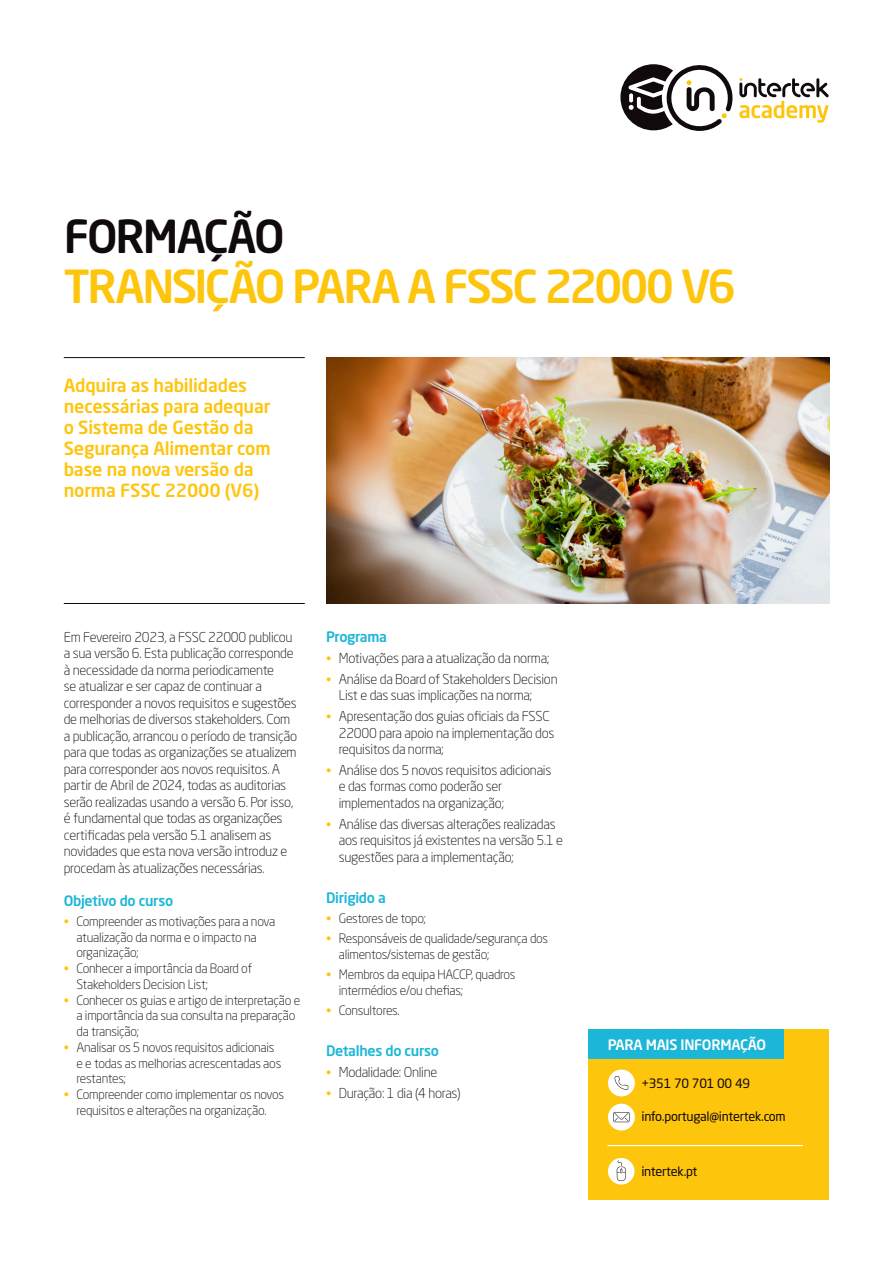
<style>
.page{position:relative;width:893px;height:1263px;background:#fff}
.page>*{position:absolute;margin:0;border:0;box-sizing:border-box;transform-origin:0 0}
.Paragraph_Style_1{font:500 45px/49.5px "Neo Sans Std";letter-spacing:-.055em;color:#fec50d}
.t1{font:500 18px/21px "Neo Sans Std";letter-spacing:-.01em;color:#fec50d}
.t2{font:500 14.25px "Neo Sans Std";letter-spacing:-.02em;color:#1cb6d8}
.t3{font:500 14.25px "Neo Sans Std";letter-spacing:-.02em;color:#fff}
.t4{font:300 13.5px/16.5px "Neo Sans Std";letter-spacing:-.02em;color:#110a0c}
.t5{font:300 12.75px/15.8px "Neo Sans Std";letter-spacing:-.02em;color:#110a0c}
.t6{font:12.75px "Neo Sans Std";letter-spacing:-.02em;color:#110a0c}
.s1{color:#110a0c}
.s2{color:#fec50d}
.s3{font-size:12.75px;color:#fec50d}
</style>
<div class="page">
<div style="left:588px;top:1029px;width:241px;height:170px;background:#fec50d"></div>
<div style="left:588px;top:1029px;width:196px;height:30px;background:#1cb6d8"></div>
<div style="left:608px;top:1069px;width:27px;height:27px;background:#fff;border-radius:50%"></div>
<svg style="left:614px;top:1076px;width:14px;height:14px"></svg>
<div style="left:608px;top:1104px;width:27px;height:26px;background:#fff;border-radius:50%"></div>
<svg style="left:613px;top:1112px;width:16px;height:10px"></svg>
<div style="left:608px;top:1158px;width:26px;height:26px;background:#fff;border-radius:50%"></div>
<svg style="left:617px;top:1160px;width:9px;height:21px"></svg>
<hr style="left:607px;top:1145px;width:196px;height:1px;background:#fff">
<img style="left:326px;top:357px;width:503px;height:247px">
<hr style="left:64px;top:603px;width:241px;height:1px;background:#110a0c">
<hr style="left:64px;top:357px;width:241px;height:1px;background:#110a0c">
<svg style="left:620px;top:64px;width:209px;height:67px"></svg>
<p class="Paragraph_Style_1" style="left:64px;top:211px;width:673px"><span class="s1">FORMAÇÃO<br></span>TRANSIÇÃO PARA A FSSC 22000 V6</p>
<p class="t1" style="left:64px;top:375px;width:208px">Adquira as habilidades necessárias para adequar o Sistema de Gestão da<br>Segurança Alimentar com base na nova versão da norma FSSC 22000 (V6)</p>
<p class="t4" style="left:64px;top:628px;width:235px">Em Fevereiro 2023, a FSSC 22000 publicou a sua versão 6. Esta publicação corresponde à necessidade da norma periodicamente<br>se atualizar e ser capaz de continuar a corresponder a novos requisitos e sugestões de melhorias de diversos stakeholders. Com a publicação, arrancou o período de transição para que todas as organizações se atualizem para corresponder aos novos requisitos. A partir de Abril de 2024, todas as auditorias serão realizadas usando a versão 6. Por isso, é fundamental que todas as organizações certificadas pela versão 5.1 analisem as novidades que esta nova versão introduz e procedam às atualizações necessárias.</p>
<p class="t2" style="left:64px;top:891px;width:111px">Objetivo do curso</p>
<p class="t5" style="left:77px;top:913px;width:200px;text-indent:-13px"><span class="s2">•</span> Compreender as motivações para a nova atualização da norma e o impacto na organização;</p>
<p class="t5" style="left:77px;top:960px;width:177px;text-indent:-13px"><span class="s2">•</span> Conhecer a importância da Board of<br>Stakeholders Decision List;</p>
<p class="t5" style="left:77px;top:992px;width:225px;text-indent:-13px"><span class="s2">•</span> Conhecer os guias e artigo de interpretação e a importância da sua consulta na preparação da transição;</p>
<p class="t5" style="left:77px;top:1039px;width:206px;text-indent:-13px"><span class="s2">•</span> Analisar os 5 novos requisitos adicionais e e todas as melhorias acrescentadas aos restantes;</p>
<p class="t5" style="left:64px;top:1086px;width:222px;text-align:center"><span class="s2">•</span> Compreender como implementar os novos requisitos e alterações na organização.</p>
<p class="t2" style="left:326px;top:628px;width:63px">Programa</p>
<p class="t4" style="left:326px;top:650px;width:225px"><span class="s3">•</span> Motivações para a atualização da norma;</p>
<p class="t4" style="left:339px;top:671px;width:220px;text-indent:-13px"><span class="s3">•</span> Análise da Board of Stakeholders Decision<br>List e das suas implicações na norma;</p>
<p class="t4" style="left:339px;top:708px;width:217px;text-indent:-13px"><span class="s3">•</span> Apresentação dos guias oficiais da FSSC<br>22000 para apoio na implementação dos requisitos da norma;</p>
<p class="t4" style="left:339px;top:762px;width:214px;text-indent:-13px"><span class="s3">•</span> Análise dos 5 novos requisitos adicionais e das formas como poderão ser implementados na organização;</p>
<p class="t4" style="left:339px;top:815px;width:226px;text-indent:-13px"><span class="s3">•</span> Análise das diversas alterações realizadas aos requisitos já existentes na versão 5.1 e sugestões para a implementação;</p>
<p class="t2" style="left:326px;top:889px;width:61px">Dirigido a</p>
<p class="t5" style="left:326px;top:910px;width:102px"><span class="s2">•</span> Gestores de topo;</p>
<p class="t5" style="left:339px;top:930px;width:211px;text-indent:-13px"><span class="s2">•</span> Responsáveis de qualidade/segurança dos alimentos/sistemas de gestão;</p>
<p class="t5" style="left:339px;top:966px;width:178px;text-indent:-13px"><span class="s2">•</span> Membros da equipa HACCP, quadros intermédios e/ou chefias;</p>
<p class="t5" style="left:326px;top:1002px;width:75px"><span class="s2">•</span> Consultores.</p>
<p class="t2" style="left:326px;top:1042px;width:115px">Detalhes do curso</p>
<p class="t4" style="left:326px;top:1064px;width:113px"><span class="s3">•</span> Modalidade: Online</p>
<p class="t4" style="left:326px;top:1084px;width:136px"><span class="s3">•</span> Duração: 1 dia (4 horas)</p>
<p class="t3" style="left:608px;top:1036px;width:160px">PARA MAIS INFORMAÇÃO</p>
<p class="t6" style="left:641px;top:1075px;width:110px">+351 70 701 00 49</p>
<p class="t6" style="left:641px;top:1108px;width:146px">info.portugal@intertek.com</p>
<p class="t6" style="left:641px;top:1164px;width:57px">intertek.pt</p>
</div>
